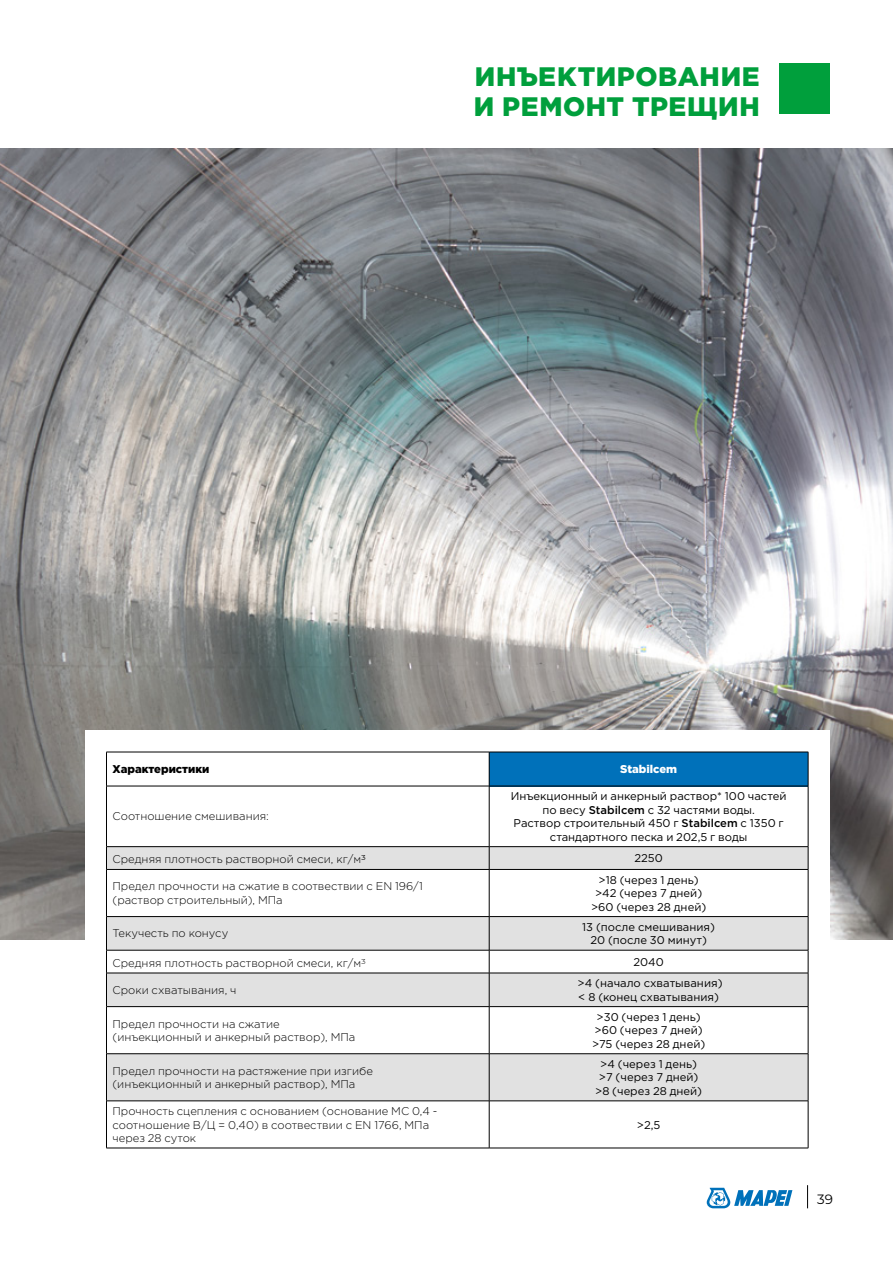
<style>
.page{position:relative;width:893px;height:1263px;background:#fff}
.page>*{position:absolute;margin:0;border:0;box-sizing:border-box;transform-origin:0 0}
.t1{font:900 26.7px/30px "Gotham Pro";letter-spacing:.03em;color:#009f3c}
.t2{font:13.5px "Montserrat";color:#000}
.t3{font:300 11.25px/13.5px "Gotham Pro";color:#000}
.t4{font:11.25px/13.5px "Gotham Pro";color:#000;text-align:center}
.t5{font:900 11.25px "Gotham Pro";color:#000}
.t6{font:900 11.25px "Gotham Pro";color:#fff}
.s1{font-weight:500}
.s2{font-family:"Montserrat";font-weight:400}
.s3{font-family:"Montserrat"}
</style>
<div class="page">
<div style="left:779px;top:64px;width:50px;height:50px;background:#009f3c"></div>
<svg style="left:706px;top:1188px;width:86px;height:20px"></svg>
<svg style="left:807px;top:1185px;width:1px;height:23px"></svg>
<img style="left:0;top:149px;width:893px;height:790px">
<div style="left:85px;top:730px;width:744px;height:434px;background:#fff"></div>
<svg style="left:107px;top:753px;width:701px;height:93px"></svg>
<div style="left:489px;top:752px;width:319px;height:34px;background:#0071ba"></div>
<svg style="left:107px;top:847px;width:701px;height:22px;background:#dedede"></svg>
<svg style="left:107px;top:870px;width:701px;height:278px"></svg>
<hr style="left:106px;top:752px;width:383px;height:1px;background:#000">
<hr style="left:106px;top:752px;width:1px;height:34px;background:#000">
<hr style="left:489px;top:752px;width:319px;height:1px;background:#000">
<hr style="left:489px;top:752px;width:1px;height:34px;background:#000">
<hr style="left:808px;top:752px;width:1px;height:34px;background:#000">
<hr style="left:106px;top:786px;width:383px;height:1px;background:#000">
<hr style="left:106px;top:786px;width:1px;height:60px;background:#000">
<hr style="left:489px;top:786px;width:319px;height:1px;background:#000">
<hr style="left:489px;top:786px;width:1px;height:60px;background:#000">
<hr style="left:808px;top:786px;width:1px;height:60px;background:#000">
<hr style="left:106px;top:846px;width:383px;height:1px;background:#000">
<svg style="left:106px;top:847px;width:1px;height:22px"></svg>
<hr style="left:489px;top:846px;width:319px;height:1px;background:#000">
<svg style="left:489px;top:847px;width:1px;height:22px"></svg>
<svg style="left:808px;top:847px;width:1px;height:22px"></svg>
<hr style="left:106px;top:869px;width:383px;height:1px;background:#000">
<hr style="left:106px;top:870px;width:1px;height:46px;background:#000">
<hr style="left:489px;top:869px;width:319px;height:1px;background:#000">
<hr style="left:489px;top:870px;width:1px;height:46px;background:#000">
<hr style="left:808px;top:870px;width:1px;height:46px;background:#000">
<hr style="left:106px;top:916px;width:383px;height:1px;background:#000">
<hr style="left:106px;top:917px;width:1px;height:33px;background:#000">
<hr style="left:489px;top:916px;width:319px;height:1px;background:#000">
<hr style="left:489px;top:917px;width:1px;height:33px;background:#000">
<hr style="left:808px;top:917px;width:1px;height:33px;background:#000">
<hr style="left:106px;top:950px;width:383px;height:1px;background:#000">
<svg style="left:106px;top:950px;width:1px;height:23px"></svg>
<hr style="left:489px;top:950px;width:319px;height:1px;background:#000">
<svg style="left:489px;top:950px;width:1px;height:23px"></svg>
<svg style="left:808px;top:950px;width:1px;height:23px"></svg>
<hr style="left:106px;top:973px;width:383px;height:1px;background:#000">
<hr style="left:106px;top:973px;width:1px;height:33px;background:#000">
<hr style="left:489px;top:973px;width:319px;height:1px;background:#000">
<hr style="left:489px;top:973px;width:1px;height:33px;background:#000">
<hr style="left:808px;top:973px;width:1px;height:33px;background:#000">
<hr style="left:106px;top:1006px;width:383px;height:1px;background:#000">
<hr style="left:106px;top:1007px;width:1px;height:46px;background:#000">
<hr style="left:489px;top:1006px;width:319px;height:1px;background:#000">
<hr style="left:489px;top:1007px;width:1px;height:46px;background:#000">
<hr style="left:808px;top:1007px;width:1px;height:46px;background:#000">
<hr style="left:106px;top:1053px;width:383px;height:1px;background:#000">
<hr style="left:106px;top:1054px;width:1px;height:47px;background:#000">
<hr style="left:489px;top:1053px;width:319px;height:1px;background:#000">
<hr style="left:489px;top:1054px;width:1px;height:47px;background:#000">
<hr style="left:808px;top:1054px;width:1px;height:47px;background:#000">
<hr style="left:106px;top:1100px;width:383px;height:1px;background:#000">
<hr style="left:106px;top:1101px;width:1px;height:47px;background:#000">
<hr style="left:489px;top:1100px;width:319px;height:1px;background:#000">
<hr style="left:489px;top:1101px;width:1px;height:47px;background:#000">
<hr style="left:808px;top:1101px;width:1px;height:47px;background:#000">
<hr style="left:106px;top:1148px;width:383px;height:1px;background:#000">
<hr style="left:489px;top:1148px;width:319px;height:1px;background:#000">
<h1 class="t1" style="left:474px;top:61px;width:287px">Инъекти рование и ремонт трещин</h1>
<p class="t5" style="left:112px;top:763px;width:98px">Характеристики</p>
<p class="t6" style="left:620px;top:763px;width:59px">Stabilcem</p>
<p class="t3" style="left:112px;top:810px;width:158px">Соотношение смешивания:</p>
<p class="t4" style="left:511px;top:789px;width:277px">Инъекционный и анкерный раствор* 100 частей по весу <span class="s1">Stabilcem</span> с 32 частями воды.<br>Раствор строительный 450 г <span class="s1">Stabilcem</span> с 1350 г стандартного песка и 202,5 г воды</p>
<p class="t3" style="left:112px;top:853px;width:255px">Средняя плотность растворной смеси, кг/м<span class="s2">3</span></p>
<p class="t4" style="left:634px;top:851px;width:30px">2250</p>
<p class="t3" style="left:112px;top:880px;width:312px">Предел прочности на сжатие в соотвествии с EN 196/1 (раствор строительный), МПа</p>
<p class="t4" style="left:591px;top:873px;width:117px">&gt;18 (через 1 день) &gt;42 (через 7 дней) &gt;60 (через 28 дней)</p>
<p class="t3" style="left:112px;top:927px;width:117px">Текучесть по конусу</p>
<p class="t4" style="left:582px;top:920px;width:134px">13 (после смешивания)<br>20 (после 30 минут)</p>
<p class="t3" style="left:112px;top:956px;width:255px">Средняя плотность растворной смеси, кг/м<span class="s3">3</span></p>
<p class="t4" style="left:633px;top:955px;width:32px">2040</p>
<p class="t3" style="left:112px;top:983px;width:126px">Сроки схватывания, ч</p>
<p class="t4" style="left:578px;top:976px;width:146px;text-align:left">&gt;4 (начало схватывания) &lt; 8 (конец схватывания)</p>
<p class="t3" style="left:112px;top:1017px;width:244px">Предел прочности на сжатие (инъекционный и анкерный раствор), MПa</p>
<p class="t4" style="left:592px;top:1010px;width:115px">&gt;30 (через 1 день) &gt;60 (через 7 дней) &gt;75 (через 28 дней)</p>
<p class="t3" style="left:112px;top:1064px;width:262px">Предел прочности на растяжение при изгибе (инъекционный и анкерный раствор), MПa</p>
<p class="t4" style="left:595px;top:1057px;width:109px">&gt;4 (через 1 день) &gt;7 (через 7 дней) &gt;8 (через 28 дней)</p>
<p class="t3" style="left:112px;top:1104px;width:326px">Прочность сцепления с основанием (основание МС 0,4 - соотношение В/Ц = 0,40) в соотвествии с EN 1766, MПa через 28 суток</p>
<p class="t4" style="left:637px;top:1118px;width:25px">&gt;2,5</p>
<p class="t2" style="left:817px;top:1189px;width:17px">39</p>
</div>
